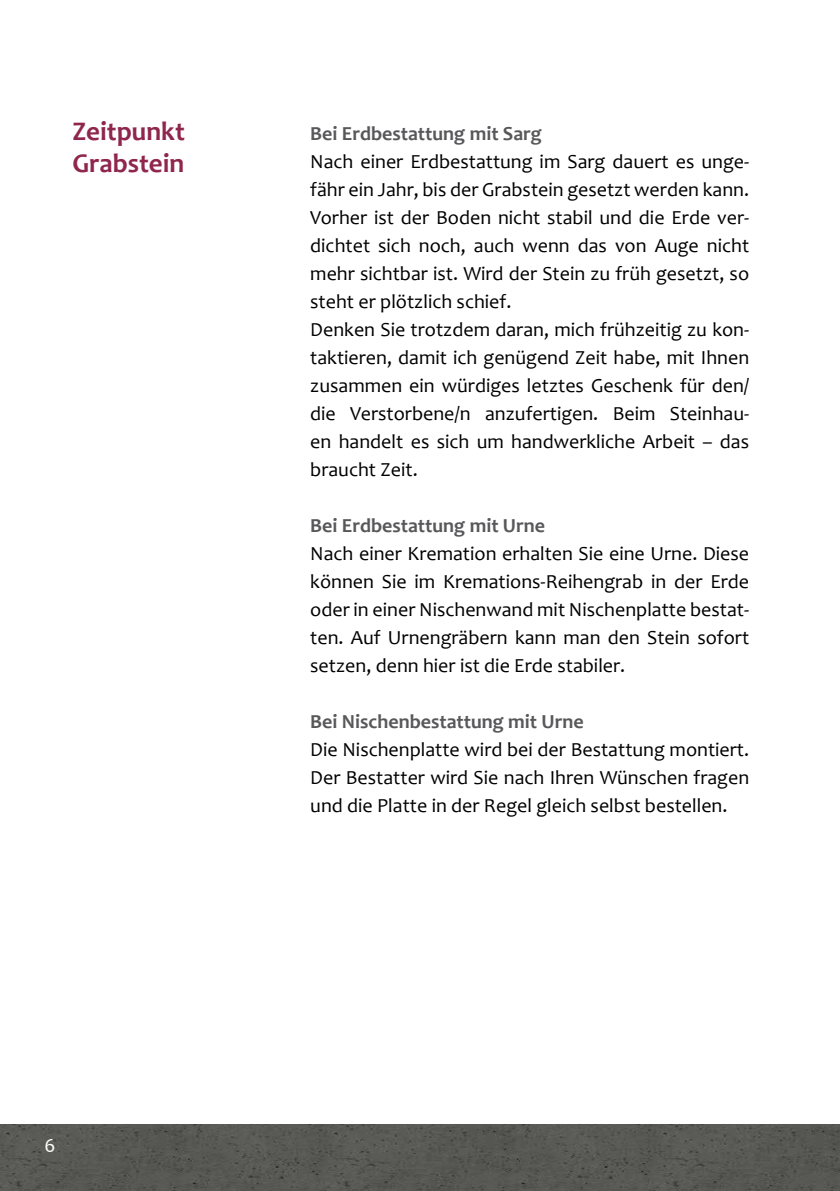
<style>
.page{position:relative;width:840px;height:1191px;background:#fff}
.page>*{position:absolute;margin:0;border:0;box-sizing:border-box;transform-origin:0 0}
.t1{font:700 27px/32px "Candara";color:#8f264d}
.t2{font:20px/28px "Candara";color:#000;text-align:justify}
.t3{font:700 20px "Candara";color:#58585a}
.t4{font:20px "Candara";color:#fffffd}
</style>
<div class="page">
<div style="left:0;top:1124px;width:839px;height:67px;background:#585954"></div>
<h1 class="t1" style="left:72px;top:115px;width:114px">Zeitpunkt<br>Grabstein</h1>
<p class="t3" style="left:310px;top:121px;width:233px">Bei Erdbestattung mit Sarg</p>
<p class="t2" style="left:310px;top:147px;width:440px;text-align:left">Nach einer Erdbestattung im Sarg dauert es unge&shy;fähr ein Jahr, bis der Grabstein gesetzt werden kann.<br>Vorher ist der Boden nicht stabil und die Erde ver&shy;dichtet sich noch, auch wenn das von Auge nicht mehr sichtbar ist. Wird der Stein zu früh gesetzt, so steht er plötzlich schief.<br>Denken Sie trotzdem daran, mich frühzeitig zu kon&shy;taktieren, damit ich genügend Zeit habe, mit Ihnen zusammen ein würdiges letztes Geschenk für den/ die Verstorbene/n anzufertigen. Beim Steinhau&shy;en handelt es sich um handwerkliche Arbeit – das braucht Zeit.</p>
<p class="t3" style="left:310px;top:513px;width:236px">Bei Erdbestattung mit Urne</p>
<p class="t2" style="left:310px;top:539px;width:440px">Nach einer Kremation erhalten Sie eine Urne. Diese können Sie im Kremations-Reihengrab in der Erde oder in einer Nischenwand mit Nischenplatte bestat&shy;ten. Auf Urnengräbern kann man den Stein sofort setzen, denn hier ist die Erde stabiler.</p>
<p class="t3" style="left:310px;top:709px;width:275px">Bei Nischenbestattung mit Urne</p>
<p class="t2" style="left:310px;top:735px;width:440px">Die Nischenplatte wird bei der Bestattung montiert.<br>Der Bestatter wird Sie nach Ihren Wünschen fragen und die Platte in der Regel gleich selbst bestellen.</p>
<p class="t4" style="left:44px;top:1133px;width:13px">6</p>
</div>
